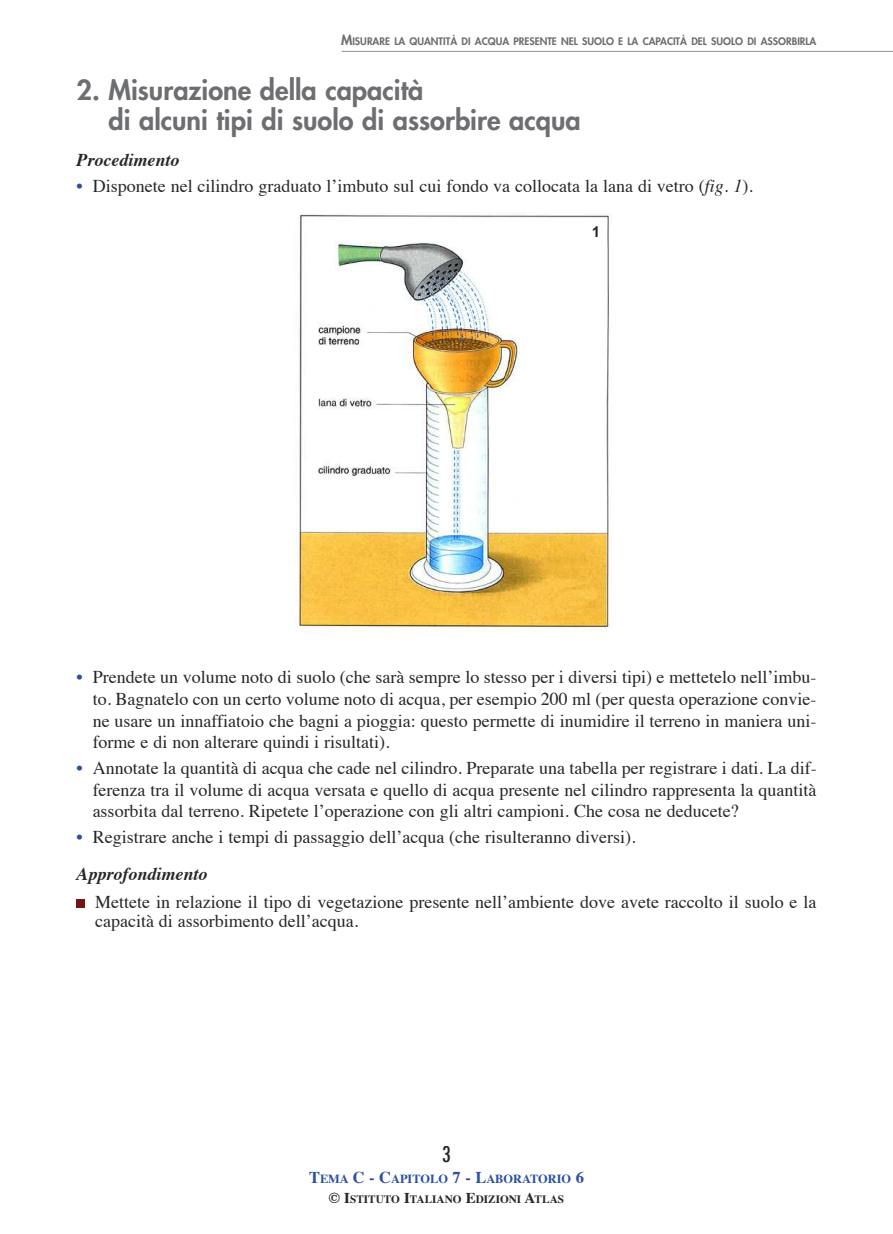
<style>
.page{position:relative;width:893px;height:1234px;background:#fff}
.page>*{position:absolute;margin:0;border:0;box-sizing:border-box;transform-origin:0 0}
.t1{font:800 27px/30px "Futura";color:#6d6e71}
.t2{font:500 condensed 21px "Futura";color:#272627}
.t3{font:18px/21.6px "Times";color:#272627;text-align:justify}
.t4{font:italic 700 18px "Times";color:#272627}
.t5{font:700 15px "Arial";color:#272627}
.t6{font:700 12.3px "Times";color:#2d4f9f}
.t7{font:700 11.25px "Times";color:#272627}
.t8{font:800 10.2px "Futura";color:#6d6e71}
.s1{font-size:13.5px}
.s2{color:#2d4f9f}
.s3{font-style:italic}
.s4{font-weight:700;font-style:italic}
.s5{font-size:16.5px}
.s6{font-size:15px}
</style>
<div class="page">
<hr style="left:342px;top:51px;width:551px;height:1px;background:#919396">
<div style="left:77px;top:898px;width:8px;height:9px;background:#761313"></div>
<img style="left:296px;top:214px;width:316px;height:418px">
<p class="t8" style="left:341px;top:37px;width:477px"><span class="s1">M</span>ISURARE LA QUANTITÀ DI ACQUA PRESENTE NEL SUOLO E LA CAPACITÀ DEL SUOLO DI ASSORBIRLA</p>
<h1 class="t1" style="left:108px;top:77px;width:474px;text-indent:-32px">2. Misurazione della capacità<br>di alcuni tipi di suolo di assorbire acqua</h1>
<p class="t4" style="left:77px;top:152px;width:104px">Procedimento</p>
<p class="t3" style="left:77px;top:176px;width:678px"><span class="s2">•</span> Disponete nel cilindro graduato l’imbuto sul cui fondo va collocata la lana di vetro (<span class="s3">fig. 1</span>).</p>
<p class="t5" style="left:592px;top:226px;width:10px">1</p>
<p class="t3" style="left:93px;top:668px;width:725px;text-indent:-16px"><span class="s2">•</span> Prendete un volume noto di suolo (che sarà sempre lo stesso per i diversi tipi) e mettetelo nell’imbu&shy;to. Bagnatelo con un certo volume noto di acqua, per esempio 200 ml (per questa operazione convie&shy;ne usare un innaffiatoio che bagni a pioggia: questo permette di inumidire il terreno in maniera uni&shy;forme e di non alterare quindi i risultati).</p>
<p class="t3" style="left:93px;top:758px;width:726px;text-indent:-16px"><span class="s2">•</span> Annotate la quantità di acqua che cade nel cilindro. Preparate una tabella per registrare i dati. La dif&shy;ferenza tra il volume di acqua versata e quello di acqua presente nel cilindro rappresenta la quantità assorbita dal terreno. Ripetete l’operazione con gli altri campioni. Che cosa ne deducete?</p>
<p class="t3" style="left:77px;top:820px;width:561px;line-height:36.5px"><span class="s2">•</span> Registrare anche i tempi di passaggio dell’acqua (che risulteranno diversi).<br><span class="s4">Approfondimento</span></p>
<p class="t3" style="left:95px;top:893px;width:723px;line-height:19.5px">Mettete in relazione il tipo di vegetazione presente nell’ambiente dove avete raccolto il suolo e la capacità di assorbimento dell’acqua.</p>
<p class="t2" style="left:442px;top:1140px;width:10px">3</p>
<p class="t6" style="left:309px;top:1173px;width:276px"><span class="s5">T</span>EMA <span class="s5">C - C</span>APITOLO <span class="s5">7 - L</span>ABORATORIO <span class="s5">6</span></p>
<p class="t7" style="left:329px;top:1194px;width:237px"><span class="s6">© I</span>STITUTO <span class="s6">I</span>TALIANO <span class="s6">E</span>DIZIONI <span class="s6">A</span>TLAS</p>
</div>
